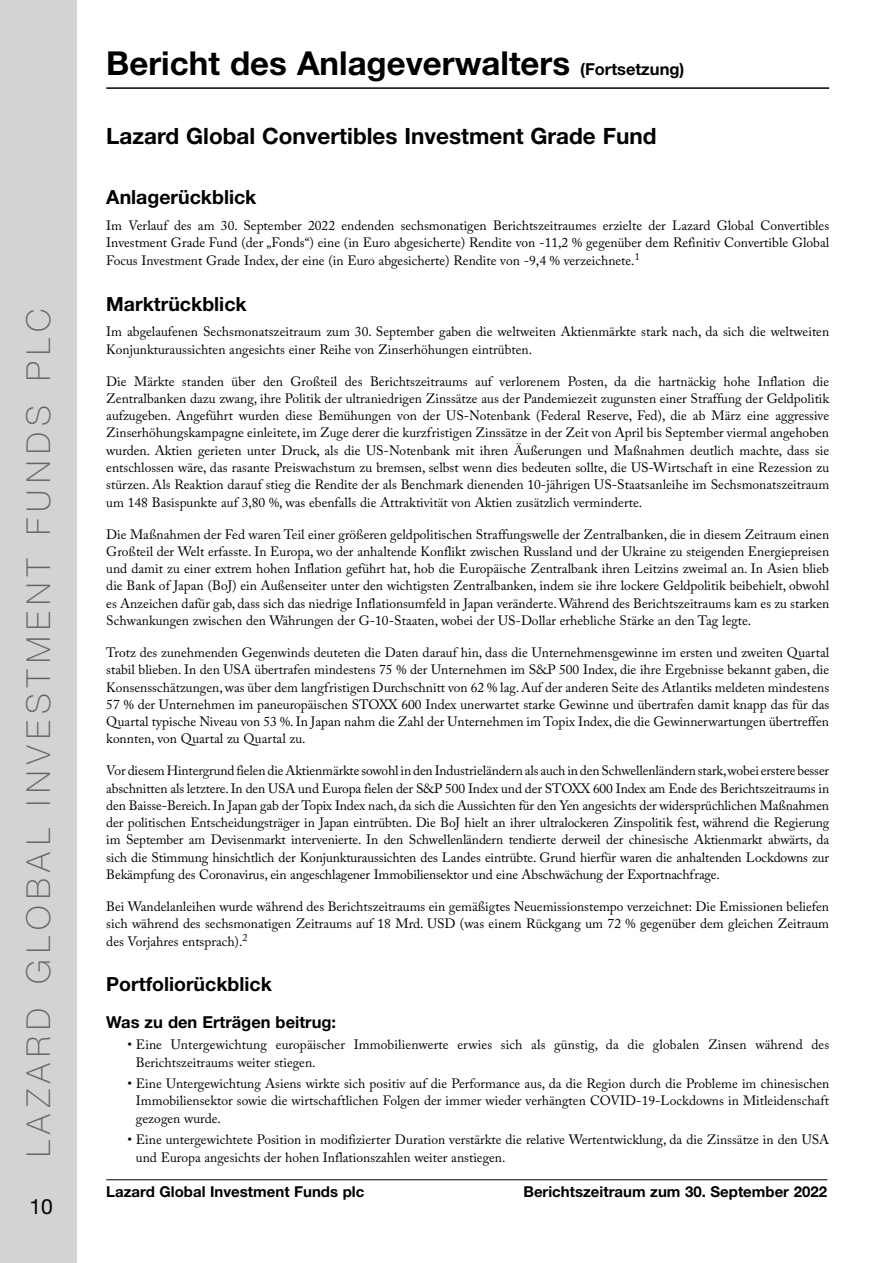
<style>
.page{position:relative;width:893px;height:1263px;background:#fff}
.page>*{position:absolute;margin:0;border:0;box-sizing:border-box;transform-origin:0 0}
.t1{font:700 33px "Helvetica Neue LT Std";color:#000}
.t2{font:100 33px "Helvetica Neue LT Std";letter-spacing:.2em;color:#636466}
.t3{font:700 22.5px "Helvetica Neue LT Std";color:#000}
.t4{font:21px "Helvetica Neue LT Std";color:#000}
.t5{font:700 19.5px "Helvetica Neue LT Std";color:#000}
.t6{font:700 16.5px "Helvetica Neue LT Std";color:#000}
.t7{font:700 15px "Helvetica Neue LT Std";color:#000}
.t8{font:13.5px/17.2px "Adobe Caslon Pro";color:#000;text-align:justify}
.s1{font-size:16.5px}
</style>
<div class="page">
<div style="left:0;top:0;width:77px;height:1263px;background:#d1d3d4"></div>
<hr style="left:106px;top:87px;width:723px;height:2px;background:#000">
<hr style="left:106px;top:1179px;width:721px;height:1px;background:#000">
<h1 class="t2" style="left:19px;top:1157px;width:849px;rotate:-90deg">LAZARD GLOBAL INVESTMENT FUNDS PLC</h1>
<h3 class="t4" style="left:29px;top:1194px;width:25px">10</h3>
<h1 class="t1" style="left:106px;top:42px;width:580px">Bericht des Anlageverwalters <span class="s1">(Fortsetzung)</span></h1>
<h2 class="t3" style="left:106px;top:122px;width:552px">Lazard Global Convertibles Investment Grade Fund</h2>
<h3 class="t5" style="left:106px;top:185px;width:152px">Anlagerückblick</h3>
<p class="t8" style="left:106px;top:217px;width:724px">Im Verlauf des am 30. September 2022 endenden sechsmonatigen Berichtszeitraumes erzielte der Lazard Global Convertibles Investment Grade Fund (der „Fonds“) eine (in Euro abgesicherte) Rendite von -11,2 % gegenüber dem Refinitiv Convertible Global Focus Investment Grade Index, der eine (in Euro abgesicherte) Rendite von -9,4 % verzeichnete.<sup>1</sup></p>
<h3 class="t5" style="left:106px;top:292px;width:142px">Marktrückblick</h3>
<p class="t8" style="left:106px;top:323px;width:724px">Im abgelaufenen Sechsmonatszeitraum zum 30. September gaben die weltweiten Aktienmärkte stark nach, da sich die weltweiten<br>Konjunkturaussichten angesichts einer Reihe von Zinserhöhungen eintrübten.</p>
<p class="t8" style="left:106px;top:372px;width:724px">Die Märkte standen über den Großteil des Berichtszeitraums auf verlorenem Posten, da die hartnäckig hohe Inflation die Zentralbanken dazu zwang, ihre Politik der ultraniedrigen Zinssätze aus der Pandemiezeit zugunsten einer Straffung der Geldpolitik aufzugeben. Angeführt wurden diese Bemühungen von der US-Notenbank (Federal Reserve, Fed), die ab März eine aggressive Zinserhöhungskampagne einleitete, im Zuge derer die kurzfristigen Zinssätze in der Zeit von April bis September viermal angehoben wurden. Aktien gerieten unter Druck, als die US-Notenbank mit ihren Äußerungen und Maßnahmen deutlich machte, dass sie entschlossen wäre, das rasante Preiswachstum zu bremsen, selbst wenn dies bedeuten sollte, die US-Wirtschaft in eine Rezession zu stürzen. Als Reaktion darauf stieg die Rendite der als Benchmark dienenden 10-jährigen US-Staatsanleihe im Sechsmonatszeitraum um 148 Basispunkte auf 3,80 %, was ebenfalls die Attraktivität von Aktien zusätzlich verminderte.</p>
<p class="t8" style="left:106px;top:525px;width:724px">Die Maßnahmen der Fed waren Teil einer größeren geldpolitischen Straffungswelle der Zentralbanken, die in diesem Zeitraum einen Großteil der Welt erfasste. In Europa, wo der anhaltende Konflikt zwischen Russland und der Ukraine zu steigenden Energiepreisen und damit zu einer extrem hohen Inflation geführt hat, hob die Europäische Zentralbank ihren Leitzins zweimal an. In Asien blieb die Bank of Japan (BoJ) ein Außenseiter unter den wichtigsten Zentralbanken, indem sie ihre lockere Geldpolitik beibehielt, obwohl es Anzeichen dafür gab, dass sich das niedrige Inflationsumfeld in Japan veränderte. Während des Berichtszeitraums kam es zu starken Schwankungen zwischen den Währungen der G-10-Staaten, wobei der US-Dollar erhebliche Stärke an den Tag legte.</p>
<p class="t8" style="left:106px;top:644px;width:724px">Trotz des zunehmenden Gegenwinds deuteten die Daten darauf hin, dass die Unternehmensgewinne im ersten und zweiten Quartal stabil blieben. In den USA übertrafen mindestens 75 % der Unternehmen im S&amp;P 500 Index, die ihre Ergebnisse bekannt gaben, die Konsensschätzungen, was über dem langfristigen Durchschnitt von 62 % lag. Auf der anderen Seite des Atlantiks meldeten mindestens 57 % der Unternehmen im paneuropäischen STOXX 600 Index unerwartet starke Gewinne und übertrafen damit knapp das für das Quartal typische Niveau von 53 %. In Japan nahm die Zahl der Unternehmen im Topix Index, die die Gewinnerwartungen übertreffen konnten, von Quartal zu Quartal zu.</p>
<p class="t8" style="left:106px;top:762px;width:724px">Vor diesem Hintergrund fielen die Aktienmärkte sowohl in den Industrieländern als auch in den Schwellenländern stark, wobei erstere besser abschnitten als letztere. In den USA und Europa fielen der S&amp;P 500 Index und der STOXX 600 Index am Ende des Berichtszeitraums in den Baisse-Bereich. In Japan gab der Topix Index nach, da sich die Aussichten für den Yen angesichts der widersprüchlichen Maßnahmen der politischen Entscheidungsträger in Japan eintrübten. Die BoJ hielt an ihrer ultralockeren Zinspolitik fest, während die Regierung im September am Devisenmarkt intervenierte. In den Schwellenländern tendierte derweil der chinesische Aktienmarkt abwärts, da sich die Stimmung hinsichtlich der Konjunkturaussichten des Landes eintrübte. Grund hierfür waren die anhaltenden Lockdowns zur Bekämpfung des Coronavirus, ein angeschlagener Immobiliensektor und eine Abschwächung der Exportnachfrage.</p>
<p class="t8" style="left:106px;top:898px;width:724px">Bei Wandelanleihen wurde während des Berichtszeitraums ein gemäßigtes Neuemissionstempo verzeichnet: Die Emissionen beliefen sich während des sechsmonatigen Zeitraums auf 18 Mrd. USD (was einem Rückgang um 72 % gegenüber dem gleichen Zeitraum des Vorjahres entsprach).<sup>2</sup></p>
<h3 class="t5" style="left:106px;top:972px;width:167px">Portfoliorückblick</h3>
<p class="t6" style="left:106px;top:1012px;width:231px">Was zu den Erträgen beitrug:</p>
<p class="t8" style="left:136px;top:1036px;width:695px;text-indent:-8px">• Eine Untergewichtung europäischer Immobilienwerte erwies sich als günstig, da die globalen Zinsen während des<br>Berichtszeitraums weiter stiegen.</p>
<p class="t8" style="left:136px;top:1075px;width:695px;text-indent:-8px">• Eine Untergewichtung Asiens wirkte sich positiv auf die Performance aus, da die Region durch die Probleme im chinesischen Immobiliensektor sowie die wirtschaftlichen Folgen der immer wieder verhängten COVID-19-Lockdowns in Mitleidenschaft gezogen wurde.</p>
<p class="t8" style="left:136px;top:1131px;width:695px;text-indent:-8px">• Eine untergewichtete Position in modifizierter Duration verstärkte die relative Wertentwicklung, da die Zinssätze in den USA und Europa angesichts der hohen Inflationszahlen weiter anstiegen.</p>
<p class="t7" style="left:106px;top:1182px;width:260px">Lazard Global Investment Funds plc</p>
<p class="t7" style="left:523px;top:1182px;width:305px">Berichtszeitraum zum 30. September 2022</p>
</div>
